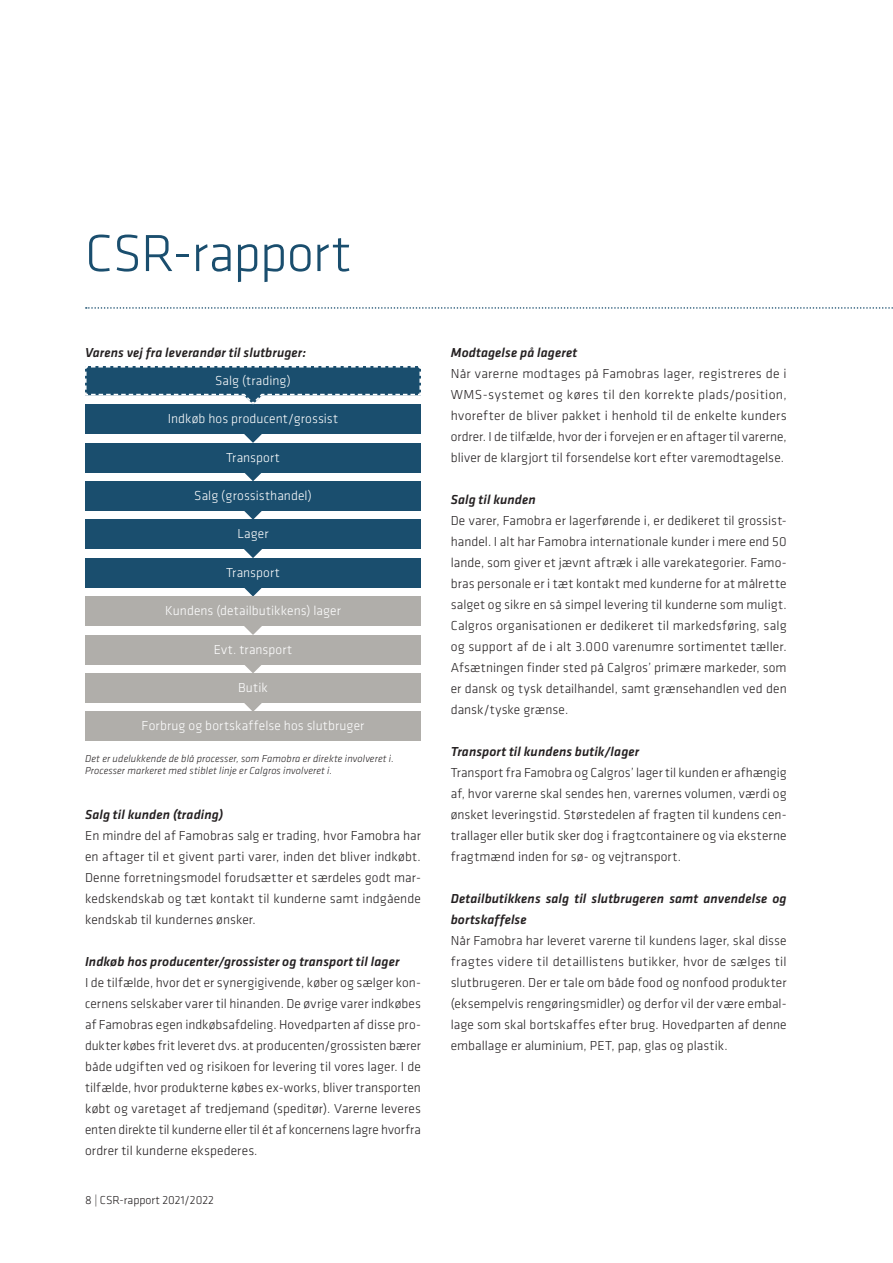
<style>
.page{position:relative;width:893px;height:1263px;background:#fff}
.page>*{position:absolute;margin:0;border:0;box-sizing:border-box;transform-origin:0 0}
.t1{font:300 54px "Klavika";letter-spacing:-.015em;color:#1a4e6e}
.t2{font:300 13.5px/21px "Klavika";letter-spacing:.005em;color:#231f20;text-align:justify}
.t3{font:italic 500 13.5px/21px "Klavika";letter-spacing:.01em;color:#231f20}
.t4{font:300 13.5px "Klavika";letter-spacing:.005em;color:#fff}
.t5{font:300 12px "Klavika";color:#231f20}
.t6{font:italic 300 10.5px/12px "Klavika";letter-spacing:.01em;color:#231f20}
</style>
<div class="page">
<div style="left:85px;top:404px;width:336px;height:30px;background:#1a4e6e"></div>
<svg style="left:244px;top:434px;width:18px;height:9px"></svg>
<div style="left:85px;top:520px;width:336px;height:29px;background:#1a4e6e"></div>
<svg style="left:244px;top:549px;width:18px;height:9px"></svg>
<div style="left:85px;top:558px;width:336px;height:29px;background:#1a4e6e"></div>
<svg style="left:243px;top:587px;width:20px;height:9px"></svg>
<div style="left:85px;top:596px;width:336px;height:30px;background:#b0aeaa"></div>
<svg style="left:244px;top:626px;width:18px;height:9px"></svg>
<div style="left:85px;top:635px;width:336px;height:29px;background:#b0aeaa"></div>
<svg style="left:243px;top:664px;width:20px;height:9px"></svg>
<div style="left:85px;top:673px;width:336px;height:30px;background:#b0aeaa"></div>
<svg style="left:243px;top:703px;width:20px;height:9px"></svg>
<div style="left:85px;top:712px;width:336px;height:29px;background:#b0aeaa"></div>
<div style="left:85px;top:443px;width:336px;height:29px;background:#1a4e6e"></div>
<svg style="left:243px;top:472px;width:20px;height:9px"></svg>
<div style="left:85px;top:481px;width:336px;height:29px;background:#1a4e6e"></div>
<svg style="left:243px;top:510px;width:20px;height:10px"></svg>
<svg style="left:85px;top:366px;width:336px;height:39px"></svg>
<svg style="left:86px;top:307px;width:807px;height:2px"></svg>
<h1 class="t1" style="left:85px;top:221px;width:268px">CSR-rapport</h1>
<p class="t3" style="left:85px;top:342px;width:223px">Varens vej fra leverandør til slutbruger:</p>
<p class="t4" style="left:215px;top:372px;width:77px">Salg (trading)</p>
<p class="t4" style="left:168px;top:410px;width:172px">Indkøb hos producent/grossist</p>
<p class="t4" style="left:226px;top:449px;width:55px">Transport</p>
<p class="t4" style="left:194px;top:487px;width:119px">Salg (grossisthandel)</p>
<p class="t4" style="left:237px;top:526px;width:33px">Lager</p>
<p class="t4" style="left:226px;top:564px;width:55px">Transport</p>
<p class="t4" style="left:165px;top:603px;width:177px">Kundens (detailbutikkens) lager</p>
<p class="t4" style="left:214px;top:641px;width:80px">Evt. transport</p>
<p class="t4" style="left:238px;top:679px;width:31px">Butik</p>
<p class="t4" style="left:142px;top:718px;width:224px">Forbrug og bortskaffelse hos slutbruger</p>
<p class="t6" style="left:85px;top:752px;width:310px">Det er udelukkende de blå processer, som Famobra er direkte involveret i.<br>Processer markeret med stiblet linje er Calgros involveret i.</p>
<p class="t3" style="left:85px;top:804px;width:140px">Salg til kunden (trading)</p>
<p class="t2" style="left:85px;top:825px;width:337px">En mindre del af Famobras salg er trading, hvor Famobra har en aftager til et givent parti varer, inden det bliver indkøbt.<br>Denne forretningsmodel forudsætter et særdeles godt mar&shy;kedskendskab og tæt kontakt til kunderne samt indgående kendskab til kundernes ønsker.</p>
<p class="t3" style="left:85px;top:951px;width:316px">Indkøb hos producenter/grossister og transport til lager</p>
<p class="t2" style="left:85px;top:972px;width:337px">I de tilfælde, hvor det er synergigivende, køber og sælger kon&shy;cernens selskaber varer til hinanden. De øvrige varer indkøbes af Famobras egen indkøbsafdeling. Hovedparten af disse pro&shy;dukter købes frit leveret dvs. at producenten/grossisten bærer både udgiften ved og risikoen for levering til vores lager. I de tilfælde, hvor produkterne købes ex-works, bliver transporten købt og varetaget af tredjemand (speditør). Varerne leveres enten direkte til kunderne eller til ét af koncernens lagre hvorfra ordrer til kunderne ekspederes.</p>
<p class="t5" style="left:85px;top:1192px;width:130px">8 | CSR-rapport 2021/2022</p>
<p class="t3" style="left:451px;top:342px;width:128px">Modtagelse på lageret</p>
<p class="t2" style="left:451px;top:363px;width:337px">Når varerne modtages på Famobras lager, registreres de i WMS-systemet og køres til den korrekte plads/position, hvorefter de bliver pakket i henhold til de enkelte kunders ordrer. I de tilfælde, hvor der i forvejen er en aftager til varerne, bliver de klargjort til forsendelse kort efter varemodtagelse.</p>
<p class="t3" style="left:451px;top:489px;width:87px">Salg til kunden</p>
<p class="t2" style="left:451px;top:510px;width:337px">De varer, Famobra er lagerførende i, er dedikeret til grossist&shy;handel. I alt har Famobra internationale kunder i mere end 50 lande, som giver et jævnt aftræk i alle varekategorier. Famo&shy;bras personale er i tæt kontakt med kunderne for at målrette salget og sikre en så simpel levering til kunderne som muligt.<br>Calgros organisationen er dedikeret til markedsføring, salg og support af de i alt 3.000 varenumre sortimentet tæller.<br>Afsætningen finder sted på Calgros’ primære markeder, som er dansk og tysk detailhandel, samt grænsehandlen ved den dansk/tyske grænse.</p>
<p class="t3" style="left:451px;top:741px;width:190px">Transport til kundens butik/lager</p>
<p class="t2" style="left:451px;top:762px;width:337px">Transport fra Famobra og Calgros’ lager til kunden er afhængig af, hvor varerne skal sendes hen, varernes volumen, værdi og ønsket leveringstid. Størstedelen af fragten til kundens cen&shy;trallager eller butik sker dog i fragtcontainere og via eksterne fragtmænd inden for sø- og vejtransport.</p>
<p class="t3" style="left:451px;top:888px;width:337px">Detailbutikkens salg til slutbrugeren samt anvendelse og bortskaffelse</p>
<p class="t2" style="left:451px;top:930px;width:337px">Når Famobra har leveret varerne til kundens lager, skal disse fragtes videre til detaillistens butikker, hvor de sælges til slutbrugeren. Der er tale om både food og nonfood produkter (eksempelvis rengøringsmidler) og derfor vil der være embal&shy;lage som skal bortskaffes efter brug. Hovedparten af denne emballage er aluminium, PET, pap, glas og plastik.</p>
</div>
